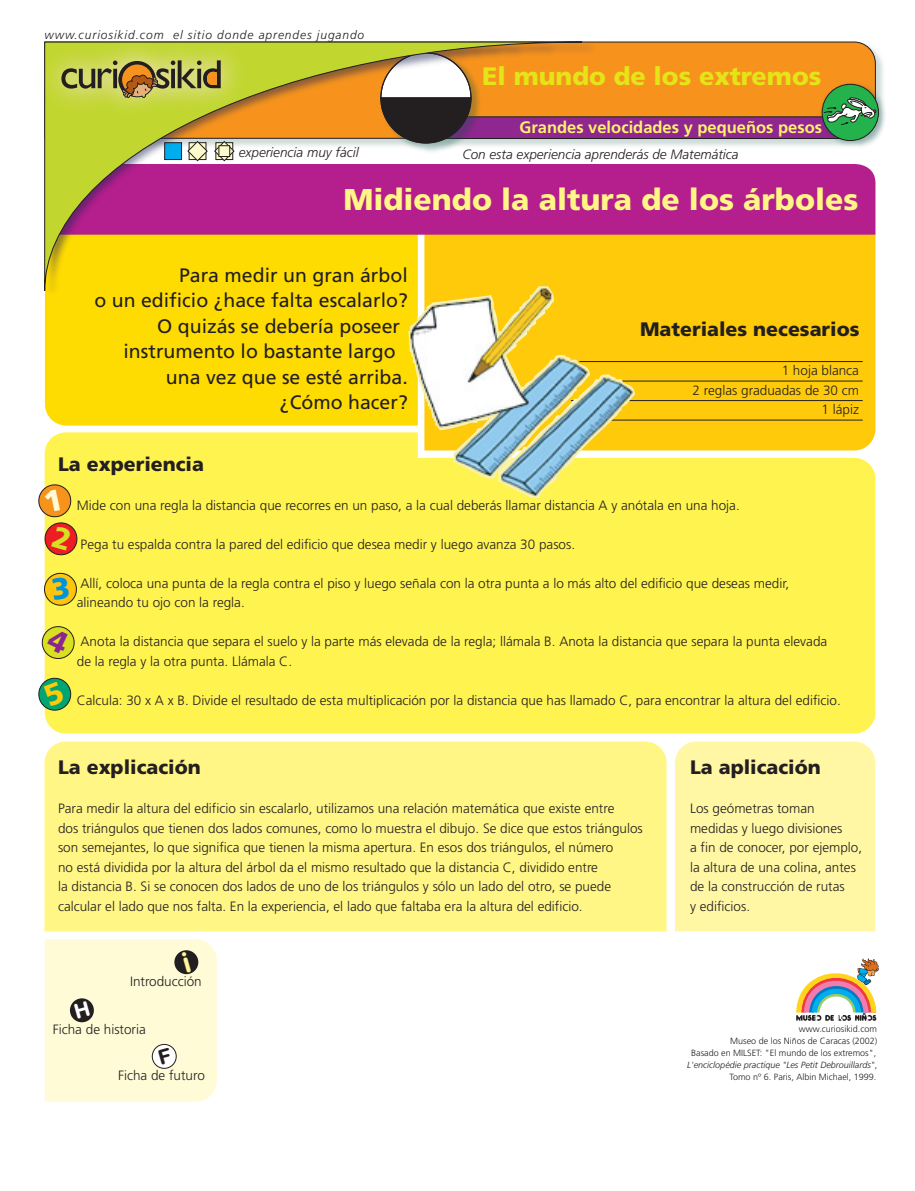
<style>
.page{position:relative;width:915px;height:1191px;background:#fff}
.page>*{position:absolute;margin:0;border:0;box-sizing:border-box;transform-origin:0 0}
.t1{font:900 30px "Frutiger";color:#fff685}
.t2{font:900 25.2px "Frutiger";color:#e4e417}
.t3{font:19.5px "Frutiger";color:#231f20}
.t4{font:900 19.5px "Frutiger";color:#231f20}
.t5{font:700 16.5px "Frutiger";color:#fff46d}
.t6{font:300 13.5px/19.5px "Frutiger";color:#231f20}
.t7{font:italic 300 13.5px "Frutiger";color:#231f20}
.t8{font:italic 300 12px "Frutiger";letter-spacing:.075em;color:#231f20}
.t9{font:300 9px/12px "Frutiger";color:#231f20;text-align:right}
.s1{font-style:italic}
</style>
<div class="page">
<div style="left:675px;top:741px;width:200px;height:190px;background:#fff7a4"></div>
<div style="left:44px;top:741px;width:622px;height:190px;background:#fff685"></div>
<div style="left:45px;top:432px;width:830px;height:301px;background:#fff34f"></div>
<div style="left:597px;top:235px;width:278px;height:215px;background:#feca0a"></div>
<div style="left:45px;top:296px;width:363px;height:129px;background:#ffdc01"></div>
<div style="left:597px;top:164px;width:278px;height:71px;background:#b41e8d"></div>
<svg style="left:597px;top:42px;width:278px;height:10px"></svg>
<svg style="left:635px;top:420px;width:227px;height:1px"></svg>
<svg style="left:635px;top:400px;width:227px;height:1px"></svg>
<svg style="left:635px;top:381px;width:227px;height:1px"></svg>
<svg style="left:635px;top:361px;width:227px;height:1px"></svg>
<svg style="left:796px;top:958px;width:82px;height:63px"></svg>
<img style="left:818px;top:81px;width:67px;height:66px">
<img style="left:45px;top:41px;width:552px;height:255px">
<svg style="left:44px;top:42px;width:538px;height:249px"></svg>
<img style="left:44px;top:41px;width:8px;height:107px">
<img style="left:52px;top:41px;width:7px;height:107px">
<img style="left:214px;top:41px;width:68px;height:107px">
<img style="left:59px;top:41px;width:155px;height:111px">
<svg style="left:61px;top:60px;width:160px;height:42px"></svg>
<svg style="left:379px;top:52px;width:497px;height:92px"></svg>
<img style="left:408px;top:286px;width:227px;height:212px">
<svg style="left:38px;top:483px;width:41px;height:73px"></svg>
<svg style="left:44px;top:572px;width:33px;height:35px"></svg>
<svg style="left:41px;top:624px;width:35px;height:37px"></svg>
<div style="left:45px;top:939px;width:172px;height:162px;background:#fffbd6"></div>
<svg style="left:38px;top:675px;width:35px;height:38px"></svg>
<p class="t8" style="left:45px;top:28px;width:321px">www.curiosikid.com el sitio donde aprendes jugando</p>
<p class="t7" style="left:239px;top:144px;width:121px">experiencia muy fácil</p>
<h2 class="t2" style="left:482px;top:61px;width:340px">El mundo de los extremos</h2>
<p class="t5" style="left:519px;top:118px;width:304px">Grandes velocidades y pequeños pesos</p>
<p class="t7" style="left:462px;top:146px;width:278px">Con esta experiencia aprenderás de Matemática</p>
<h1 class="t1" style="left:343px;top:182px;width:516px">Midiendo la altura de los árboles</h1>
<h3 class="t3" style="left:179px;top:264px;width:230px">Para medir un gran árbol</h3>
<h3 class="t3" style="left:94px;top:289px;width:315px">o un edificio ¿hace falta escalarlo?</h3>
<h3 class="t3" style="left:157px;top:315px;width:244px">O quizás se debería poseer</h3>
<h3 class="t3" style="left:123px;top:340px;width:273px">instrumento lo bastante largo</h3>
<h3 class="t3" style="left:166px;top:366px;width:243px">una vez que se esté arriba.</h3>
<h3 class="t3" style="left:280px;top:391px;width:129px">¿Cómo hacer?</h3>
<h3 class="t4" style="left:640px;top:318px;width:221px">Materiales necesarios</h3>
<p class="t6" style="left:692px;top:361px;width:168px;text-align:right">1 hoja blanca<br>2 reglas graduadas de 30 cm<br>1 lápiz</p>
<h3 class="t4" style="left:58px;top:452px;width:147px">La experiencia</h3>
<p class="t6" style="left:77px;top:495px;width:664px">Mide con una regla la distancia que recorres en un paso, a la cual deberás llamar distancia A y anótala en una hoja.</p>
<p class="t6" style="left:81px;top:534px;width:496px">Pega tu espalda contra la pared del edificio que desea medir y luego avanza 30 pasos.</p>
<p class="t6" style="left:77px;top:573px;width:713px">Allí, coloca una punta de la regla contra el piso y luego señala con la otra punta a lo más alto del edificio que deseas medir, alineando tu ojo con la regla.</p>
<p class="t6" style="left:77px;top:632px;width:751px">Anota la distancia que separa el suelo y la parte más elevada de la regla; llámala B. Anota la distancia que separa la punta elevada de la regla y la otra punta. Llámala C.</p>
<p class="t6" style="left:77px;top:690px;width:765px">Calcula: 30 x A x B. Divide el resultado de esta multiplicación por la distancia que has llamado C, para encontrar la altura del edificio.</p>
<h3 class="t4" style="left:58px;top:755px;width:144px">La explicación</h3>
<p class="t6" style="left:58px;top:798px;width:586px">Para medir la altura del edificio sin escalarlo, utilizamos una relación matemática que existe entre<br>dos triángulos que tienen dos lados comunes, como lo muestra el dibujo. Se dice que estos triángulos son semejantes, lo que significa que tienen la misma apertura. En esos dos triángulos, el número<br>no está dividida por la altura del árbol da el mismo resultado que la distancia C, dividido entre<br>la distancia B. Si se conocen dos lados de uno de los triángulos y sólo un lado del otro, se puede calcular el lado que nos falta. En la experiencia, el lado que faltaba era la altura del edificio.</p>
<p class="t6" style="left:130px;top:972px;width:73px">Introducción</p>
<p class="t6" style="left:53px;top:1020px;width:95px">Ficha de historia</p>
<p class="t6" style="left:118px;top:1066px;width:88px">Ficha de futuro</p>
<h3 class="t4" style="left:690px;top:755px;width:132px">La aplicación</h3>
<p class="t6" style="left:690px;top:798px;width:174px">Los geómetras toman medidas y luego divisiones<br>a fin de conocer, por ejemplo, la altura de una colina, antes de la construcción de rutas<br>y edificios.</p>
<p class="t9" style="left:687px;top:1023px;width:191px">www.curiosikid.com<br>Museo de los Niños de Caracas (2002)<br>Basado en MILSET: "El mundo de los extremos", <span class="s1">L'enciclopédie practique "Les Petit Debrouillards"</span>, Tomo nº 6. Paris, Albin Michael, 1999.</p>
</div>
